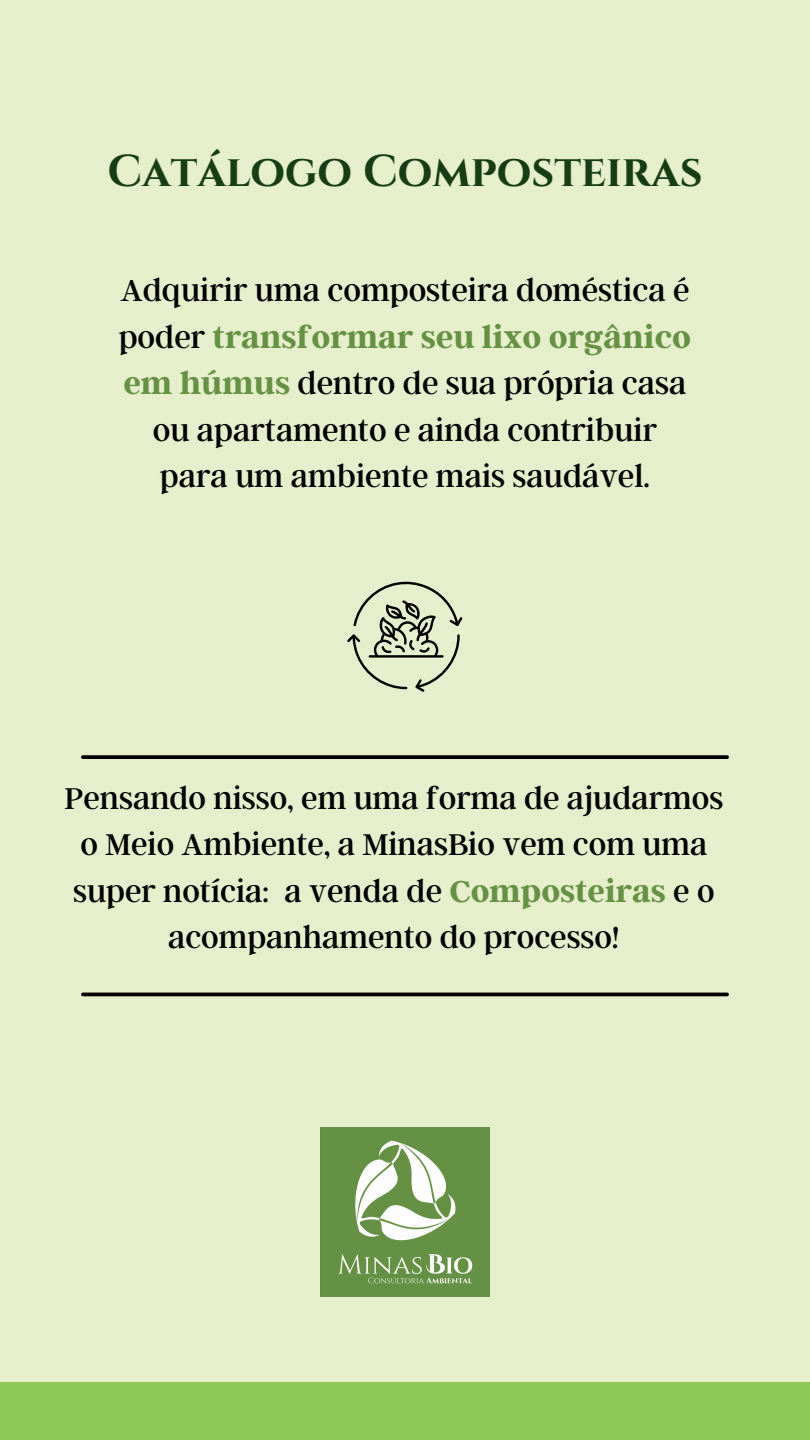
<style>
.page{position:relative;width:810px;height:1440px;background:#e5efcb}
.page>*{position:absolute;margin:0;border:0;box-sizing:border-box;transform-origin:0 0}
.t1{font:700 44.5px "Cinzel";color:#173d16}
.t2{font:33.5px/46.5px "Argent CF";color:#000;text-align:center}
.t3{font:33.4px/46.5px "Argent CF";color:#000;text-align:center}
.s1{font-weight:700;color:#659145}
</style>
<div class="page">
<svg style="left:347px;top:581px;width:116px;height:111px"></svg>
<svg style="left:83px;top:755px;width:644px;height:4px;fill:#000"></svg>
<hr style="left:83px;top:993px;width:644px;height:3px;background:#000">
<img style="left:321px;top:1128px;width:168px;height:168px">
<div style="left:0;top:1382px;width:810px;height:58px;background:#8ec859"></div>
<h1 class="t1" style="left:107px;top:143px;width:597px">CATÁLOGO COMPOSTEIRAS</h1>
<p class="t2" style="left:119px;top:266px;width:574px">Adquirir uma composteira doméstica é poder <span class="s1">transformar seu lixo orgânico em húmus</span> dentro de sua própria casa ou apartamento e ainda contribuir para um ambiente mais saudável.</p>
<p class="t3" style="left:65px;top:773px;width:660px">Pensando nisso, em uma forma de ajudarmos o Meio Ambiente, a MinasBio vem com uma super notícia: a venda de <span class="s1">Composteiras</span> e o acompanhamento do processo!</p>
</div>
